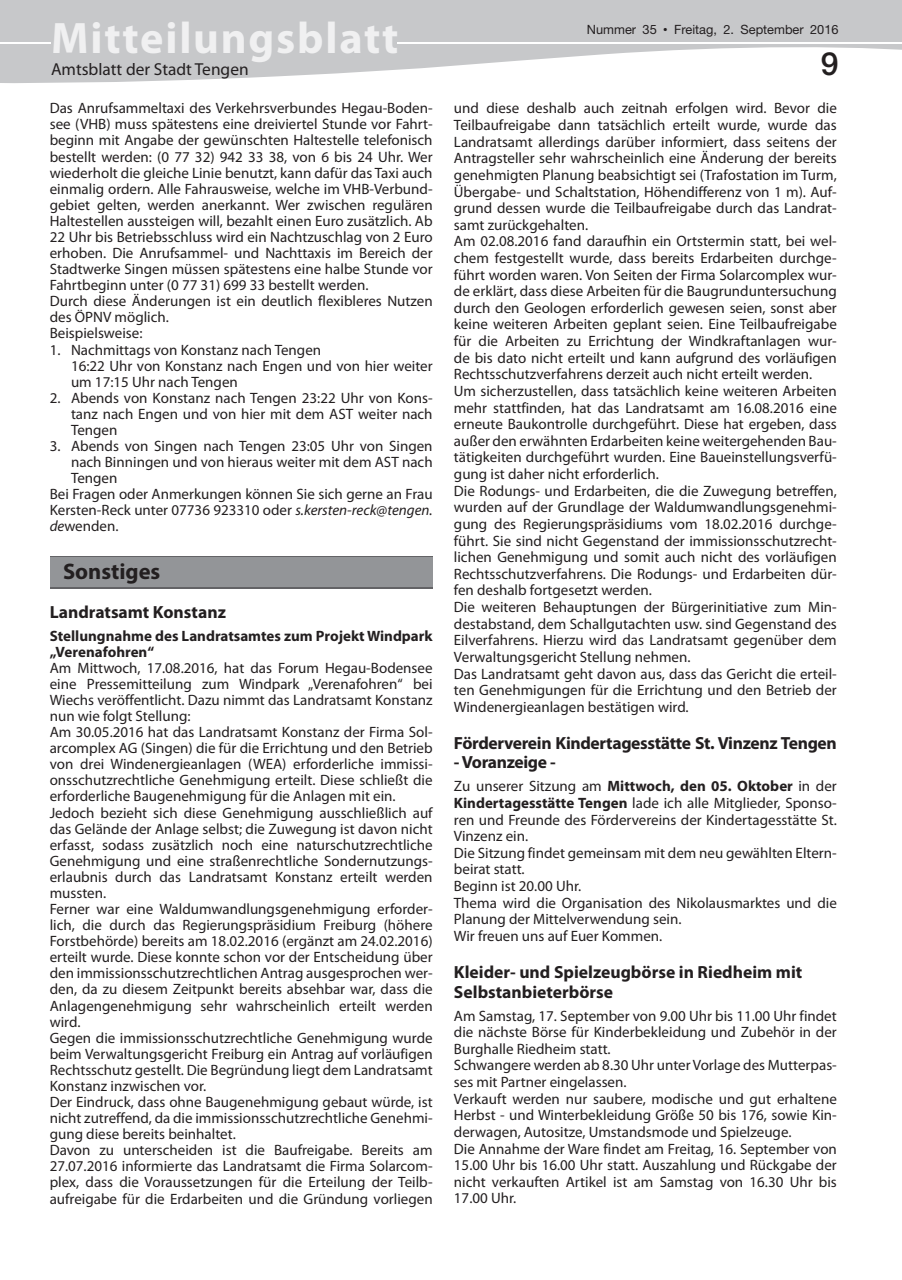
<style>
.page{position:relative;width:902px;height:1280px;background:#fff}
.page>*{position:absolute;margin:0;border:0;box-sizing:border-box;transform-origin:0 0}
.t1{font:700 44.25px "Myriad Pro";letter-spacing:.04em;color:#f0f0f1}
.t2{font:500 31.95px "Helvetica Neue";color:#231f20}
.t3{font:700 22.5px "Myriad Pro";color:#231f20}
.t4{font:700 17.55px/19.8px "Myriad Pro";color:#231f20}
.t5{font:700 17.55px "Myriad Pro";letter-spacing:-.02em;color:#231f20}
.t6{font:17.4px "Myriad Pro";color:#231f20}
.t7{font:15px/16.6px "Myriad Pro";color:#231f20}
.t8{font:700 15px/16px "Myriad Pro";color:#231f20}
.t9{font:12.75px "Helvetica Neue";color:#231f20}
.s1{font-size:12.9px}
.s2{font-family:"M Twentieth Century";font-weight:500}
.s3{font-style:italic}
.s4{font-weight:700}
</style>
<div class="page">
<svg style="left:1px;top:0;width:900px;height:83px;fill:#c7c8ca"></svg>
<svg style="left:0;top:0;width:1px;height:83px"></svg>
<div style="left:53px;top:22px;width:344px;height:40px;background:#c7c8ca"></div>
<hr style="left:0;top:42px;width:51px;height:1px;background:#fff">
<hr style="left:397px;top:42px;width:504px;height:1px;background:#fff">
<div style="left:50px;top:556px;width:382px;height:32px;background:#939598"></div>
<h1 class="t1" style="left:51px;top:9px;width:349px">Mitteilungsblatt</h1>
<p class="t9" style="left:587px;top:22px;width:253px">Nummer <span class="s1">35</span> <span class="s2">•</span> Freitag, 2. September 2016</p>
<p class="t6" style="left:51px;top:59px;width:199px">Amtsblatt der Stadt Tengen</p>
<h2 class="t2" style="left:820px;top:45px;width:19px">9</h2>
<p class="t7" style="left:50px;top:100px;width:384px;line-height:16px">Das Anrufsammeltaxi des Verkehrsverbundes Hegau-Boden&shy;see (VHB) muss spätestens eine dreiviertel Stunde vor Fahrt&shy;beginn mit Angabe der gewünschten Haltestelle telefonisch bestellt werden: (0 77 32) 942 33 38, von 6 bis 24 Uhr. Wer wiederholt die gleiche Linie benutzt, kann dafür das Taxi auch einmalig ordern. Alle Fahrausweise, welche im VHB-Verbund&shy;gebiet gelten, werden anerkannt. Wer zwischen regulären Haltestellen aussteigen will, bezahlt einen Euro zusätzlich. Ab 22 Uhr bis Betriebsschluss wird ein Nachtzuschlag von 2 Euro erhoben. Die Anrufsammel- und Nachttaxis im Bereich der Stadtwerke Singen müssen spätestens eine halbe Stunde vor Fahrtbeginn unter (0 77 31) 699 33 bestellt werden.<br>Durch diese Änderungen ist ein deutlich flexibleres Nutzen des ÖPNV möglich.<br>Beispielsweise:</p>
<p class="t7" style="left:71px;top:341px;width:363px;line-height:16px;text-indent:-21px">1. Nachmittags von Konstanz nach Tengen<br>16:22 Uhr von Konstanz nach Engen und von hier weiter um 17:15 Uhr nach Tengen</p>
<p class="t7" style="left:71px;top:389px;width:363px;line-height:16px;text-align:justify;text-indent:-21px">2. Abends von Konstanz nach Tengen 23:22 Uhr von Kons&shy;tanz nach Engen und von hier mit dem AST weiter nach Tengen</p>
<p class="t7" style="left:50px;top:437px;width:384px">3. Abends von Singen nach Tengen 23:05 Uhr von Singen</p>
<p class="t7" style="left:71px;top:453px;width:363px">nach Binningen und von hieraus weiter mit dem AST nach</p>
<p class="t7" style="left:71px;top:470px;width:48px">Tengen</p>
<p class="t7" style="left:50px;top:486px;width:384px">Bei Fragen oder Anmerkungen können Sie sich gerne an Frau</p>
<p class="t7" style="left:50px;top:502px;width:384px">Kersten-Reck unter 07736 923310 oder <span class="s3">s.kersten-reck@tengen.</span></p>
<p class="t7" style="left:50px;top:518px;width:70px"><span class="s3">de</span>wenden.</p>
<h3 class="t3" style="left:63px;top:557px;width:99px">Sonstiges</h3>
<p class="t4" style="left:50px;top:602px;width:178px">Landratsamt Konstanz</p>
<p class="t8" style="left:50px;top:627px;width:384px">Stellungnahme des Landratsamtes zum Projekt Windpark „Verenafohren“</p>
<p class="t7" style="left:50px;top:659px;width:384px;line-height:16px">Am Mittwoch, 17.08.2016, hat das Forum Hegau-Bodensee eine Pressemitteilung zum Windpark „Verenafohren“ bei Wiechs veröffentlicht. Dazu nimmt das Landratsamt Konstanz nun wie folgt Stellung:<br>Am 30.05.2016 hat das Landratsamt Konstanz der Firma Sol&shy;arcomplex AG (Singen) die für die Errichtung und den Betrieb von drei Windenergieanlagen (WEA) erforderliche immissi&shy;onsschutzrechtliche Genehmigung erteilt. Diese schließt die erforderliche Baugenehmigung für die Anlagen mit ein.<br>Jedoch bezieht sich diese Genehmigung ausschließlich auf das Gelände der Anlage selbst; die Zuwegung ist davon nicht erfasst, sodass zusätzlich noch eine naturschutzrechtliche Genehmigung und eine straßenrechtliche Sondernutzungs&shy;erlaubnis durch das Landratsamt Konstanz erteilt werden mussten.<br>Ferner war eine Waldumwandlungsgenehmigung erforder&shy;lich, die durch das Regierungspräsidium Freiburg (höhere Forstbehörde) bereits am 18.02.2016 (ergänzt am 24.02.2016) erteilt wurde. Diese konnte schon vor der Entscheidung über den immissionsschutzrechtlichen Antrag ausgesprochen wer&shy;den, da zu diesem Zeitpunkt bereits absehbar war, dass die Anlagengenehmigung sehr wahrscheinlich erteilt werden wird.<br>Gegen die immissionsschutzrechtliche Genehmigung wurde beim Verwaltungsgericht Freiburg ein Antrag auf vorläufigen Rechtsschutz gestellt. Die Begründung liegt dem Landratsamt Konstanz inzwischen vor.<br>Der Eindruck, dass ohne Baugenehmigung gebaut würde, ist nicht zutreffend, da die immissionsschutzrechtliche Genehmi&shy;gung diese bereits beinhaltet.<br>Davon zu unterscheiden ist die Baufreigabe. Bereits am 27.07.2016 informierte das Landratsamt die Firma Solarcom&shy;plex, dass die Voraussetzungen für die Erteilung der Teilb&shy;aufreigabe für die Erdarbeiten und die Gründung vorliegen</p>
<p class="t7" style="left:454px;top:100px;width:384px">und diese deshalb auch zeitnah erfolgen wird. Bevor die Teilbaufreigabe dann tatsächlich erteilt wurde, wurde das Landratsamt allerdings darüber informiert, dass seitens der Antragsteller sehr wahrscheinlich eine Änderung der bereits genehmigten Planung beabsichtigt sei (Trafostation im Turm, Übergabe- und Schaltstation, Höhendifferenz von 1 m). Auf&shy;grund dessen wurde die Teilbaufreigabe durch das Landrat&shy;samt zurückgehalten.<br>Am 02.08.2016 fand daraufhin ein Ortstermin statt, bei wel&shy;chem festgestellt wurde, dass bereits Erdarbeiten durchge&shy;führt worden waren. Von Seiten der Firma Solarcomplex wur&shy;de erklärt, dass diese Arbeiten für die Baugrunduntersuchung durch den Geologen erforderlich gewesen seien, sonst aber keine weiteren Arbeiten geplant seien. Eine Teilbaufreigabe für die Arbeiten zu Errichtung der Windkraftanlagen wur&shy;de bis dato nicht erteilt und kann aufgrund des vorläufigen Rechtsschutzverfahrens derzeit auch nicht erteilt werden.<br>Um sicherzustellen, dass tatsächlich keine weiteren Arbeiten mehr stattfinden, hat das Landratsamt am 16.08.2016 eine erneute Baukontrolle durchgeführt. Diese hat ergeben, dass außer den erwähnten Erdarbeiten keine weitergehenden Bau&shy;tätigkeiten durchgeführt wurden. Eine Baueinstellungsverfü&shy;gung ist daher nicht erforderlich.<br>Die Rodungs- und Erdarbeiten, die die Zuwegung betreffen, wurden auf der Grundlage der Waldumwandlungsgenehmi&shy;gung des Regierungspräsidiums vom 18.02.2016 durchge&shy;führt. Sie sind nicht Gegenstand der immissionsschutzrecht&shy;lichen Genehmigung und somit auch nicht des vorläufigen Rechtsschutzverfahrens. Die Rodungs- und Erdarbeiten dür&shy;fen deshalb fortgesetzt werden.<br>Die weiteren Behauptungen der Bürgerinitiative zum Min&shy;destabstand, dem Schallgutachten usw. sind Gegenstand des Eilverfahrens. Hierzu wird das Landratsamt gegenüber dem Verwaltungsgericht Stellung nehmen.<br>Das Landratsamt geht davon aus, dass das Gericht die erteil&shy;ten Genehmigungen für die Errichtung und den Betrieb der Windenergieanlagen bestätigen wird.</p>
<p class="t5" style="left:454px;top:731px;width:384px">Förderverein Kindertagesstätte St. Vinzenz Tengen</p>
<p class="t5" style="left:454px;top:751px;width:103px">- Voranzeige -</p>
<p class="t7" style="left:454px;top:778px;width:384px">Zu unserer Sitzung am <span class="s4">Mittwoch, den 05. Oktober</span> in der <span class="s4">Kindertagesstätte Tengen</span> lade ich alle Mitglieder, Sponso&shy;ren und Freunde des Fördervereins der Kindertagesstätte St.<br>Vinzenz ein.<br>Die Sitzung findet gemeinsam mit dem neu gewählten Eltern&shy;beirat statt.<br>Beginn ist 20.00 Uhr.<br>Thema wird die Organisation des Nikolausmarktes und die Planung der Mittelverwendung sein.<br>Wir freuen uns auf Euer Kommen.</p>
<p class="t4" style="left:454px;top:961px;width:350px">Kleider- und Spielzeugbörse in Riedheim mit<br>Selbstanbieterbörse</p>
<p class="t7" style="left:454px;top:1007px;width:384px">Am Samstag, 17. September von 9.00 Uhr bis 11.00 Uhr findet die nächste Börse für Kinderbekleidung und Zubehör in der Burghalle Riedheim statt.<br>Schwangere werden ab 8.30 Uhr unter Vorlage des Mutterpas&shy;ses mit Partner eingelassen.<br>Verkauft werden nur saubere, modische und gut erhaltene Herbst - und Winterbekleidung Größe 50 bis 176, sowie Kin&shy;derwagen, Autositze, Umstandsmode und Spielzeuge.<br>Die Annahme der Ware findet am Freitag, 16. September von 15.00 Uhr bis 16.00 Uhr statt. Auszahlung und Rückgabe der nicht verkauften Artikel ist am Samstag von 16.30 Uhr bis 17.00 Uhr.</p>
</div>
